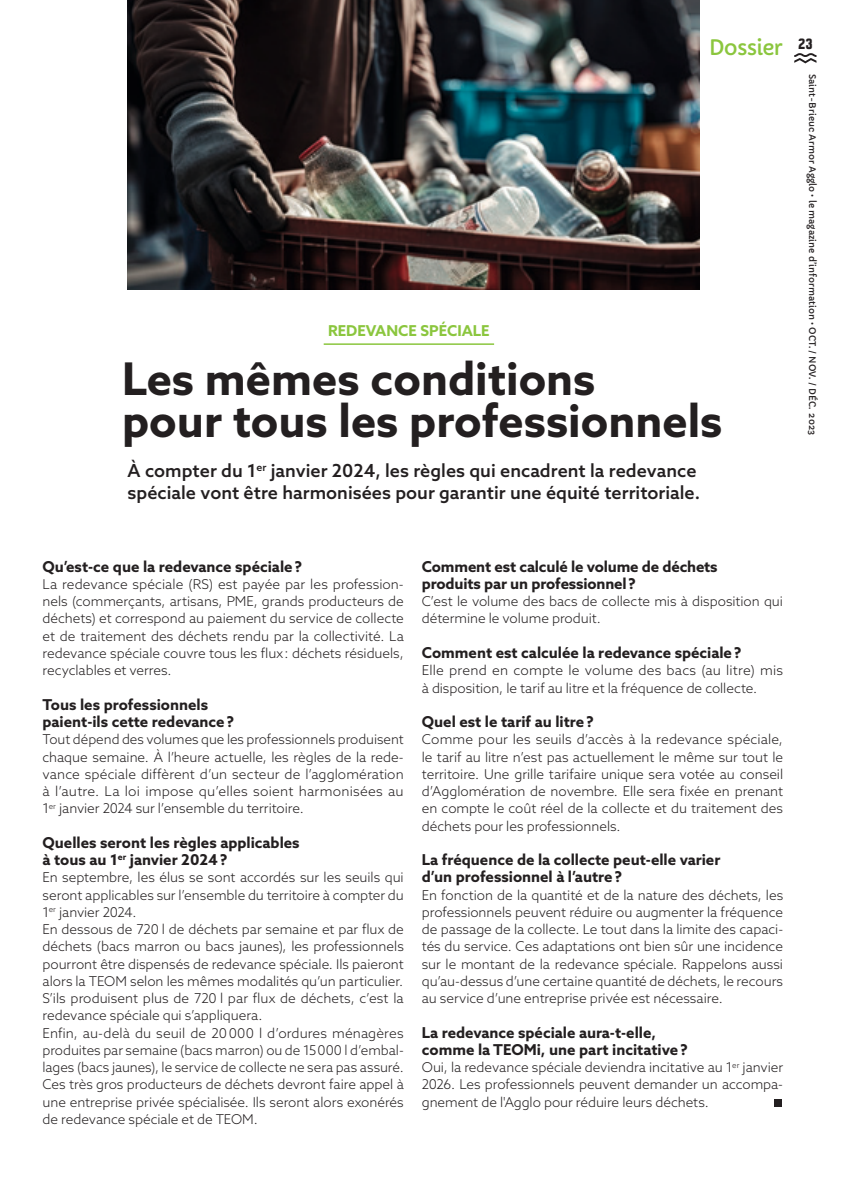
<style>
.page{position:relative;width:851px;height:1191px;background:#fff}
.page>*{position:absolute;margin:0;border:0;box-sizing:border-box;transform-origin:0 0}
.t1{font:700 45px/42px "Azo Sans";color:#231f20}
.t2{font:21px "Capriola";letter-spacing:-.04em;color:#8bc63e}
.t3{font:500 18px/21.6px "Azo Sans";color:#231f20}
.t4{font:700 15px/17.2px "Azo Sans";color:#231f20}
.t5{font:700 15px "Azo Sans";color:#8bc63e}
.t6{font:300 13.5px/17.2px "Azo Sans";color:#231f20;text-align:justify}
.t7{font:900 13.5px "Politica";color:#231f20}
.t8{font:9px "Capriola";color:#231f20}
</style>
<div class="page">
<svg style="left:794px;top:53px;width:22px;height:10px"></svg>
<img style="left:128px;top:0;width:571px;height:289px">
<div style="left:774px;top:1099px;width:8px;height:7px;background:#231f20"></div>
<hr style="left:323px;top:343px;width:171px;height:2px;background:#8bc63e">
<h2 class="t2" style="left:708px;top:37px;width:75px">Dossier</h2>
<p class="t5" style="left:328px;top:325px;width:163px">REDEVANCE SPÉCIALE</p>
<h1 class="t1" style="left:122px;top:361px;width:601px">Les mêmes conditions<br>pour tous les professionnels</h1>
<h3 class="t3" style="left:128px;top:461px;width:574px">À compter du 1<sup>er</sup> janvier 2024, les règles qui encadrent la redevance spéciale vont être harmonisées pour garantir une équité territoriale.</h3>
<p class="t7" style="left:798px;top:37px;width:16px">23</p>
<p class="t8" style="left:816px;top:74px;width:363px;rotate:90deg">Saint-Brieuc Armor Agglo • le magazine d’information • OCT. / NOV. / DÉC. 2023</p>
<p class="t4" style="left:43px;top:559px;width:261px">Qu’est-ce que la redevance spéciale ?</p>
<p class="t6" style="left:43px;top:576px;width:363px">La redevance spéciale (RS) est payée par les profession&shy;nels (commerçants, artisans, PME, grands producteurs de déchets) et correspond au paiement du service de collecte et de traitement des déchets rendu par la collectivité. La redevance spéciale couvre tous les flux : déchets résiduels, recyclables et verres.</p>
<p class="t4" style="left:43px;top:697px;width:193px">Tous les professionnels paient-ils cette redevance ?</p>
<p class="t6" style="left:43px;top:732px;width:363px">Tout dépend des volumes que les professionnels produisent chaque semaine. À l’heure actuelle, les règles de la rede&shy;vance spéciale diffèrent d’un secteur de l’agglomération à l’autre. La loi impose qu’elles soient harmonisées au 1<sup>er</sup> janvier 2024 sur l’ensemble du territoire.</p>
<p class="t4" style="left:43px;top:835px;width:258px">Quelles seront les règles applicables à tous au 1<sup>er</sup> janvier 2024 ?</p>
<p class="t6" style="left:43px;top:870px;width:363px;text-align:left">En septembre, les élus se sont accordés sur les seuils qui seront applicables sur l’ensemble du territoire à compter du 1<sup>er</sup> janvier 2024.<br>En dessous de 720 l de déchets par semaine et par flux de déchets (bacs marron ou bacs jaunes), les professionnels pourront être dispensés de redevance spéciale. Ils paieront alors la TEOM selon les mêmes modalités qu’un particulier.<br>S’ils produisent plus de 720 l par flux de déchets, c’est la redevance spéciale qui s’appliquera.<br>Enfin, au-delà du seuil de 20 000 l d’ordures ménagères produites par semaine (bacs marron) ou de 15 000 l d’embal&shy;lages (bacs jaunes), le service de collecte ne sera pas assuré.<br>Ces très gros producteurs de déchets devront faire appel à une entreprise privée spécialisée. Ils seront alors exonérés de redevance spéciale et de TEOM.</p>
<p class="t4" style="left:422px;top:559px;width:297px">Comment est calculé le volume de déchets produits par un professionnel ?</p>
<p class="t6" style="left:422px;top:594px;width:362px">C’est le volume des bacs de collecte mis à disposition qui détermine le volume produit.</p>
<p class="t4" style="left:422px;top:645px;width:321px">Comment est calculée la redevance spéciale ?</p>
<p class="t6" style="left:422px;top:663px;width:362px">Elle prend en compte le volume des bacs (au litre) mis à disposition, le tarif au litre et la fréquence de collecte.</p>
<p class="t4" style="left:422px;top:714px;width:173px">Quel est le tarif au litre ?</p>
<p class="t6" style="left:422px;top:732px;width:363px">Comme pour les seuils d’accès à la redevance spéciale, le tarif au litre n’est pas actuellement le même sur tout le territoire. Une grille tarifaire unique sera votée au conseil d’Agglomération de novembre. Elle sera fixée en prenant en compte le coût réel de la collecte et du traitement des déchets pour les professionnels.</p>
<p class="t4" style="left:422px;top:852px;width:300px">La fréquence de la collecte peut-elle varier d’un professionnel à l’autre ?</p>
<p class="t6" style="left:422px;top:887px;width:363px">En fonction de la quantité et de la nature des déchets, les professionnels peuvent réduire ou augmenter la fréquence de passage de la collecte. Le tout dans la limite des capaci&shy;tés du service. Ces adaptations ont bien sûr une incidence sur le montant de la redevance spéciale. Rappelons aussi qu’au-dessus d’une certaine quantité de déchets, le recours au service d’une entreprise privée est nécessaire.</p>
<p class="t4" style="left:422px;top:1024px;width:267px">La redevance spéciale aura-t-elle, comme la TEOMi, une part incitative ?</p>
<p class="t6" style="left:422px;top:1059px;width:363px">Oui, la redevance spéciale deviendra incitative au 1<sup>er</sup> janvier 2026. Les professionnels peuvent demander un accompa&shy;gnement de l'Agglo pour réduire leurs déchets.</p>
</div>
